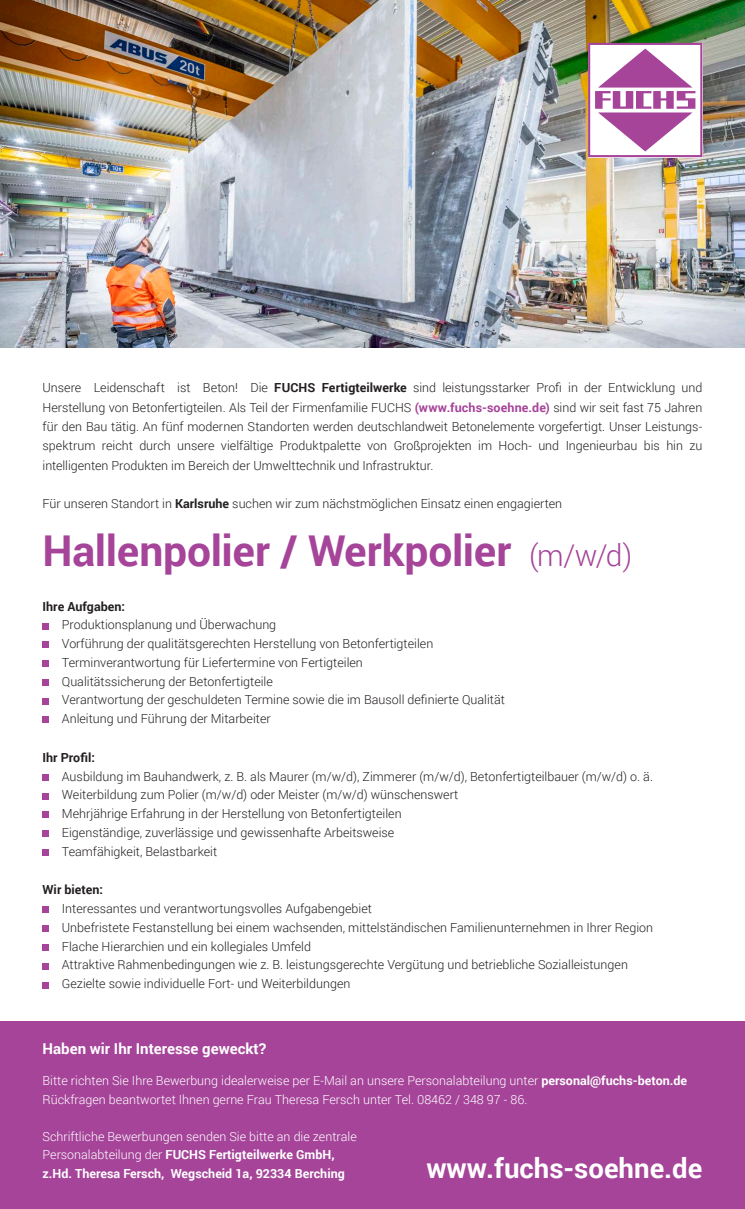
<style>
.page{position:relative;width:745px;height:1209px;background:#fff}
.page>*{position:absolute;margin:0;border:0;box-sizing:border-box;transform-origin:0 0}
.t1{font:700 42.5px "Roboto";letter-spacing:-.005em;color:#a54499}
.t2{font:700 27.5px "Roboto";color:#fff}
.Zwischenhead_LILA{font:700 15px "Roboto";color:#fff}
.Aufzählung_Stelle{font:300 12.5px/19.4px "Roboto";color:#231f20;text-align:justify}
.t3{font:300 12.5px/18.8px "Roboto";color:#fff}
.Zwischenhead{font:700 12.5px "Roboto";color:#231f20}
.s1{font-weight:700}
.s2{font-weight:700;color:#a54499}
.s3{font-weight:300;font-size:30px}
</style>
<div class="page">
<img style="left:0;top:0;width:744px;height:347px">
<div style="left:43px;top:622px;width:6px;height:7px;background:#a54499"></div>
<div style="left:43px;top:641px;width:6px;height:7px;background:#a54499"></div>
<svg style="left:43px;top:660px;width:6px;height:6px"></svg>
<svg style="left:43px;top:679px;width:6px;height:6px"></svg>
<div style="left:43px;top:697px;width:6px;height:7px;background:#a54499"></div>
<div style="left:43px;top:716px;width:6px;height:7px;background:#a54499"></div>
<svg style="left:43px;top:774px;width:6px;height:6px"></svg>
<div style="left:43px;top:792px;width:6px;height:7px;background:#a54499"></div>
<div style="left:43px;top:811px;width:6px;height:7px;background:#a54499"></div>
<svg style="left:43px;top:830px;width:6px;height:6px"></svg>
<svg style="left:43px;top:849px;width:6px;height:6px"></svg>
<div style="left:43px;top:906px;width:6px;height:7px;background:#a54499"></div>
<svg style="left:43px;top:925px;width:6px;height:6px"></svg>
<svg style="left:43px;top:944px;width:6px;height:6px"></svg>
<div style="left:43px;top:962px;width:6px;height:7px;background:#a54499"></div>
<div style="left:43px;top:981px;width:6px;height:7px;background:#a54499"></div>
<div style="left:0;top:1020px;width:744px;height:188px;background:#a54499"></div>
<svg style="left:587px;top:43px;width:115px;height:114px"></svg>
<p class="Aufzählung_Stelle" style="left:43px;top:377px;width:661px">Unsere Leidenschaft ist Beton! Die <span class="s1">FUCHS Fertigteilwerke</span> sind leistungsstarker Profi in der Entwicklung und Herstellung von Betonfertigteilen. Als Teil der Firmenfamilie FUCHS <span class="s2">(www.fuchs-soehne.de)</span> sind wir seit fast 75 Jahren für den Bau tätig. An fünf modernen Standorten werden deutschlandweit Betonelemente vorgefertigt. Unser Leistungs&shy;spektrum reicht durch unsere vielfältige Produktpalette von Großprojekten im Hoch- und Ingenieurbau bis hin zu intelligenten Produkten im Bereich der Umwelttechnik und Infrastruktur.</p>
<p class="Aufzählung_Stelle" style="left:43px;top:493px;width:521px">Für unseren Standort in <span class="s1">Karlsruhe</span> suchen wir zum nächstmöglichen Einsatz einen engagierten</p>
<p class="t1" style="left:43px;top:521px;width:591px">Hallenpolier / Werkpolier <span class="s3">(m/w/d)</span></p>
<p class="Zwischenhead" style="left:43px;top:597px;width:84px">Ihre Aufgaben:</p>
<p class="Aufzählung_Stelle" style="left:62px;top:614px;width:216px">Produktionsplanung und Überwachung</p>
<p class="Aufzählung_Stelle" style="left:62px;top:633px;width:372px">Vorführung der qualitätsgerechten Herstellung von Betonfertigteilen</p>
<p class="Aufzählung_Stelle" style="left:62px;top:652px;width:302px">Terminverantwortung für Liefertermine von Fertigteilen</p>
<p class="Aufzählung_Stelle" style="left:62px;top:671px;width:212px">Qualitätssicherung der Betonfertigteile</p>
<p class="Aufzählung_Stelle" style="left:62px;top:689px;width:444px">Verantwortung der geschuldeten Termine sowie die im Bausoll definierte Qualität</p>
<p class="Aufzählung_Stelle" style="left:62px;top:708px;width:210px">Anleitung und Führung der Mitarbeiter</p>
<p class="Zwischenhead" style="left:43px;top:748px;width:54px">Ihr Profil:</p>
<p class="Aufzählung_Stelle" style="left:62px;top:766px;width:592px">Ausbildung im Bauhandwerk, z. B. als Maurer (m/w/d), Zimmerer (m/w/d), Betonfertigteilbauer (m/w/d) o. ä.</p>
<p class="Aufzählung_Stelle" style="left:62px;top:784px;width:397px">Weiterbildung zum Polier (m/w/d) oder Meister (m/w/d) wünschenswert</p>
<p class="Aufzählung_Stelle" style="left:62px;top:803px;width:341px">Mehrjährige Erfahrung in der Herstellung von Betonfertigteilen</p>
<p class="Aufzählung_Stelle" style="left:62px;top:822px;width:334px">Eigenständige, zuverlässige und gewissenhafte Arbeitsweise</p>
<p class="Aufzählung_Stelle" style="left:62px;top:841px;width:157px">Teamfähigkeit, Belastbarkeit</p>
<p class="Zwischenhead" style="left:43px;top:881px;width:62px">Wir bieten:</p>
<p class="Aufzählung_Stelle" style="left:62px;top:898px;width:311px">Interessantes und verantwortungsvolles Aufgabengebiet</p>
<p class="Aufzählung_Stelle" style="left:62px;top:917px;width:592px">Unbefristete Festanstellung bei einem wachsenden, mittelständischen Familienunternehmen in Ihrer Region</p>
<p class="Aufzählung_Stelle" style="left:62px;top:936px;width:250px">Flache Hierarchien und ein kollegiales Umfeld</p>
<p class="Aufzählung_Stelle" style="left:62px;top:954px;width:567px">Attraktive Rahmenbedingungen wie z. B. leistungsgerechte Vergütung und betriebliche Sozialleistungen</p>
<p class="Aufzählung_Stelle" style="left:62px;top:973px;width:290px">Gezielte sowie individuelle Fort- und Weiterbildungen</p>
<p class="Zwischenhead_LILA" style="left:43px;top:1037px;width:225px">Haben wir Ihr Interesse geweckt?</p>
<p class="t3" style="left:43px;top:1070px;width:645px">Bitte richten Sie Ihre Bewerbung idealerweise per E-Mail an unsere Personalabteilung unter <span class="s1">personal@fuchs-beton.de<br></span>Rückfragen beantwortet Ihnen gerne Frau Theresa Fersch unter Tel. 08462 / 348 97 - 86.</p>
<p class="t3" style="left:43px;top:1126px;width:315px">Schriftliche Bewerbungen senden Sie bitte an die zentrale<br>Personalabteilung der <span class="s1">FUCHS Fertigteilwerke GmbH, z.Hd. Theresa Fersch, Wegscheid 1a, 92334 Berching</span></p>
<p class="t2" style="left:426px;top:1148px;width:277px">www.fuchs-soehne.de</p>
</div>
